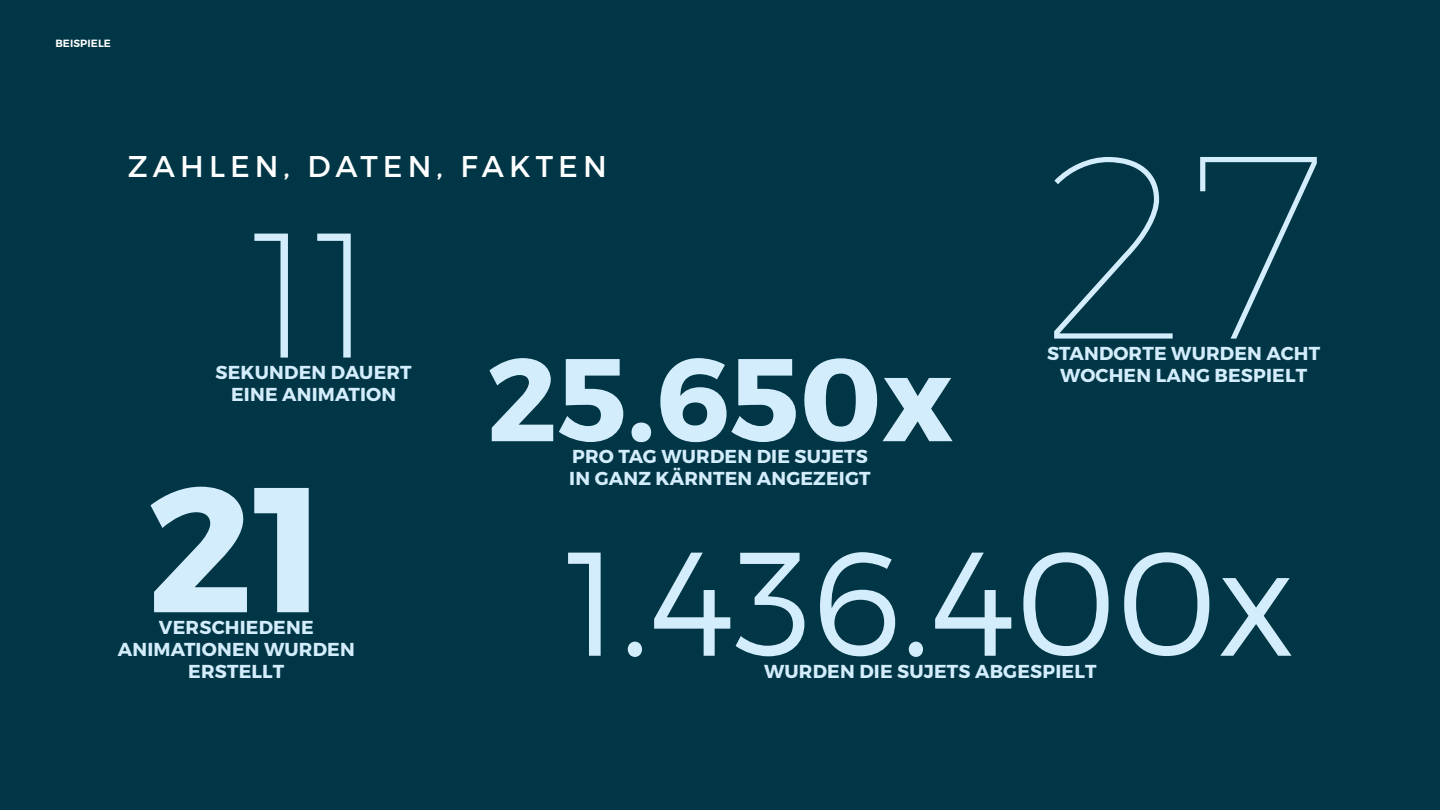
<style>
.page{position:relative;width:1440px;height:810px;background:#003645}
.page>*{position:absolute;margin:0;border:0;box-sizing:border-box;transform-origin:0 0}
.t1{font:100 259.88px "Montserrat";color:#d4edfc}
.t2{font:700 177.38px "Montserrat";color:#d4edfc}
.t3{font:200 177.38px "Montserrat";color:#d4edfc}
.t4{font:300 147.38px "Montserrat";color:#d4edfc}
.t5{font:700 117.38px "Montserrat";color:#d4edfc}
.t6{font:30px "Montserrat";letter-spacing:.17em;color:#fff}
.t7{font:700 18.75px/21.8px "Montserrat";letter-spacing:.01em;color:#d4edfc;text-align:center}
.t8{font:600 10.5px "Montserrat";letter-spacing:.01em;color:#fff}
</style>
<div class="page">
<p class="t8" style="left:55px;top:37px;width:57px">BEISPIELE</p>
<h3 class="t6" style="left:128px;top:148px;width:480px">ZAHLEN, DATEN, FAKTEN</h3>
<h1 class="t1" style="left:1041px;top:88px;width:287px">27</h1>
<p class="t7" style="left:1047px;top:343px;width:275px">STANDORTE WURDEN ACHT<br>WOCHEN LANG BESPIELT</p>
<h2 class="t3" style="left:251px;top:187px;width:127px">11</h2>
<p class="t7" style="left:231px;top:384px;width:167px">EINE ANIMATION</p>
<h3 class="t5" style="left:487px;top:327px;width:468px">25.650x</h3>
<p class="t7" style="left:569px;top:446px;width:303px;text-align:left">PRO TAG WURDEN DIE SUJETS<br>IN GANZ KÄRNTEN ANGEZEIGT</p>
<p class="t7" style="left:216px;top:362px;width:198px">SEKUNDEN DAUERT</p>
<h2 class="t2" style="left:147px;top:439px;width:181px">21</h2>
<p class="t7" style="left:118px;top:617px;width:239px">VERSCHIEDENE<br>ANIMATIONEN WURDEN<br>ERSTELLT</p>
<h3 class="t4" style="left:566px;top:514px;width:731px">1.436.400x</h3>
<p class="t7" style="left:764px;top:660px;width:334px">WURDEN DIE SUJETS ABGESPIELT</p>
</div>
